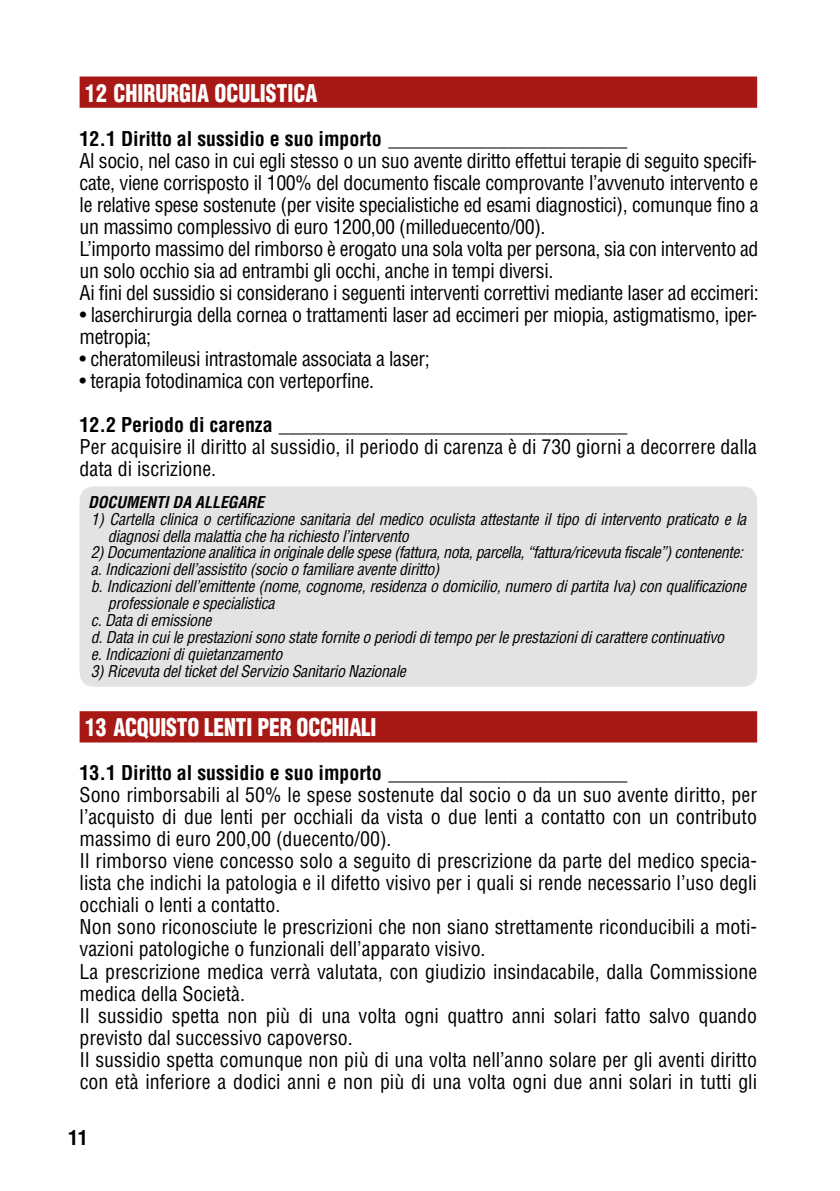
<style>
.page{position:relative;width:840px;height:1191px;background:#fff}
.page>*{position:absolute;margin:0;border:0;box-sizing:border-box;transform-origin:0 0}
.t1{font:900 condensed 23.8px "Helvetica LT Std";letter-spacing:-.01em;color:#fff;scale:.9 1}
.t2{font:condensed 19.8px/22px "Helvetica LT Std";color:#000}
.t3{font:condensed 19.8px/22px "Helvetica LT Std";letter-spacing:-.02em;color:#000}
.t4{font:700 condensed 19.8px "Helvetica LT Std";color:#000}
.t5{font:italic condensed 16px/17px "Helvetica LT Std";letter-spacing:-.02em;color:#000}
.t6{font:italic 700 condensed 16px "Helvetica LT Std";color:#000}
.s1{font-size:20px}
</style>
<div class="page">
<div style="left:80px;top:76px;width:676px;height:32px;background:#a81815"></div>
<div style="left:80px;top:711px;width:676px;height:31px;background:#a81815"></div>
<div style="left:80px;top:486px;width:676px;height:200px;background:#e3e3e3;border-radius:14px"></div>
<p class="t1" style="left:85px;top:78px;width:259px">12 CHIRURGIA OCULISTICA</p>
<p class="t4" style="left:80px;top:126px;width:549px">12.1 Diritto al sussidio e suo importo ________________________</p>
<p class="t3" style="left:80px;top:149px;width:680px">Al socio, nel caso in cui egli stesso o un suo avente diritto effettui terapie di seguito specifi&shy;cate, viene corrisposto il 100% del documento fiscale comprovante l’avvenuto intervento e le relative spese sostenute (per visite specialistiche ed esami diagnostici), comunque fino a un massimo complessivo di euro 1200,00 (milleduecento/00).<br>L’importo massimo del rimborso è erogato una sola volta per persona, sia con intervento ad un solo occhio sia ad entrambi gli occhi, anche in tempi diversi.<br>Ai fini del sussidio si considerano i seguenti interventi correttivi mediante laser ad eccimeri:</p>
<p class="t3" style="left:80px;top:303px;width:678px">• laserchirurgia della cornea o trattamenti laser ad eccimeri per miopia, astigmatismo, iper&shy;metropia;</p>
<p class="t3" style="left:80px;top:347px;width:351px">• cheratomileusi intrastomale associata a laser;</p>
<p class="t3" style="left:80px;top:369px;width:296px">• terapia fotodinamica con verteporfine.</p>
<p class="t4" style="left:80px;top:412px;width:549px">12.2 Periodo di carenza ___________________________________</p>
<p class="t2" style="left:80px;top:435px;width:678px">Per acquisire il diritto al sussidio, il periodo di carenza è di 730 giorni a decorrere dalla data di iscrizione.</p>
<p class="t6" style="left:88px;top:492px;width:177px">DOCUMENTI DA ALLEGARE</p>
<p class="t5" style="left:108px;top:510px;width:639px;text-indent:-17px">1) Cartella clinica o certificazione sanitaria del medico oculista attestante il tipo di intervento praticato e la diagnosi della malattia che ha richiesto l’intervento</p>
<p class="t5" style="left:91px;top:544px;width:653px">2) Documentazione analitica in originale delle spese (fattura, nota, parcella, “fattura/ricevuta fiscale”) contenente:</p>
<p class="t5" style="left:91px;top:561px;width:350px">a. Indicazioni dell’assistito (socio o familiare avente diritto)</p>
<p class="t5" style="left:91px;top:578px;width:656px">b. Indicazioni dell’emittente (nome, cognome, residenza o domicilio, numero di partita Iva) con qualificazione</p>
<p class="t5" style="left:108px;top:595px;width:168px">professionale e specialistica</p>
<p class="t5" style="left:91px;top:612px;width:122px">c. Data di emissione</p>
<p class="t5" style="left:91px;top:629px;width:634px">d. Data in cui le prestazioni sono state fornite o periodi di tempo per le prestazioni di carattere continuativo</p>
<p class="t5" style="left:91px;top:646px;width:193px">e. Indicazioni di quietanzamento</p>
<p class="t5" style="left:91px;top:662px;width:316px">3) Ricevuta del ticket del Servizio Sanitario Nazionale</p>
<p class="t1" style="left:85px;top:712px;width:325px">13 ACQUISTO LENTI PER OCCHIALI</p>
<p class="t4" style="left:80px;top:760px;width:549px">13.1 Diritto al sussidio e suo importo ________________________</p>
<p class="t2" style="left:80px;top:784px;width:678px">Sono rimborsabili al 50% le spese sostenute dal socio o da un suo avente diritto, per l’acquisto di due lenti per occhiali da vista o due lenti a contatto con un contributo massimo di euro 200,00 (duecento/00).<br>Il rimborso viene concesso solo a seguito di prescrizione da parte del medico specia&shy;lista che indichi la patologia e il difetto visivo per i quali si rende necessario l’uso degli occhiali o lenti a contatto.<br>Non sono riconosciute le prescrizioni che non siano strettamente riconducibili a moti&shy;vazioni patologiche o funzionali dell’apparato visivo.<br>La prescrizione medica verrà valutata, con giudizio insindacabile, dalla Commissione medica della Società.<br>Il sussidio spetta non più di una volta ogni quattro anni solari fatto salvo quando previsto dal successivo capoverso.<br>Il sussidio spetta comunque non più di una volta nell’anno solare per gli aventi diritto con età inferiore a dodici anni e non più di una volta ogni due anni solari in tutti gli</p>
<p class="t4" style="left:68px;top:1124px;width:32px"><span class="s1">1</span>11</p>
</div>
